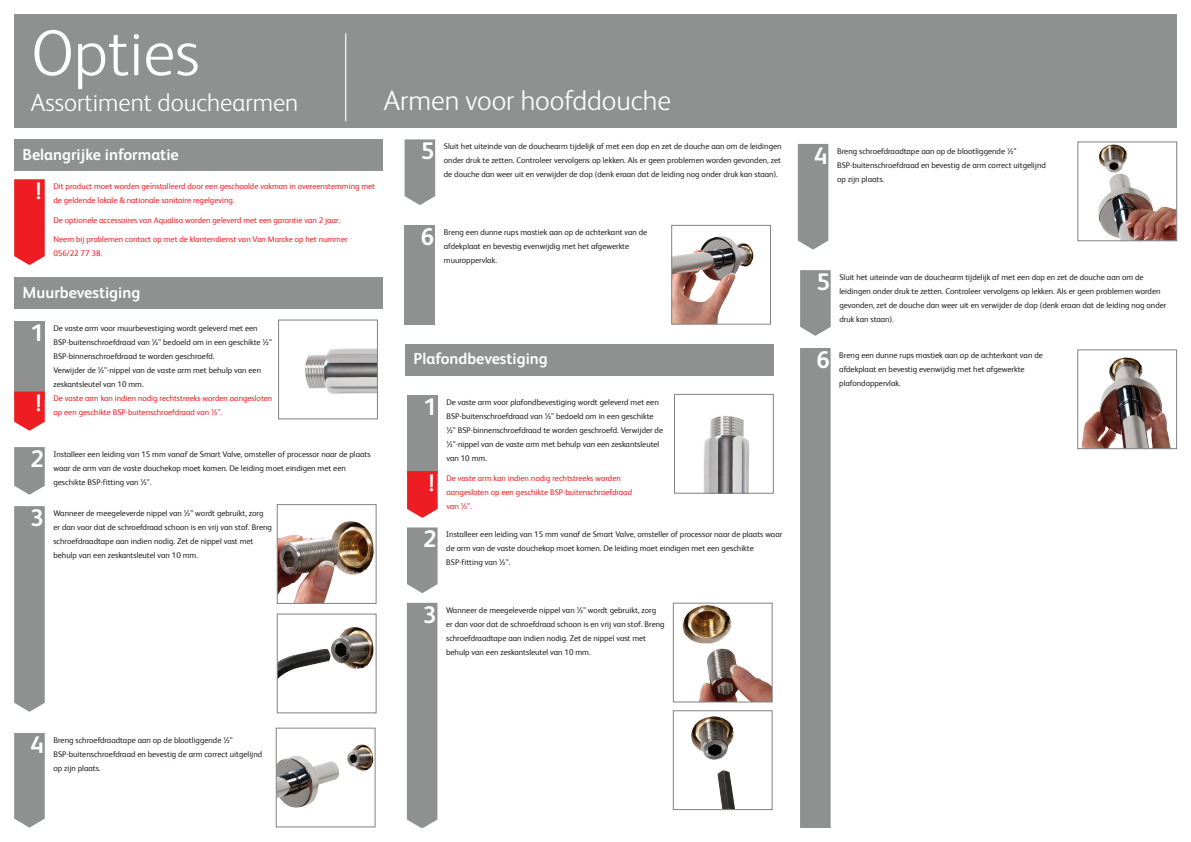
<style>
.page{position:relative;width:1191px;height:842px;background:#fff}
.page>*{position:absolute;margin:0;border:0;box-sizing:border-box;transform-origin:0 0}
.t1{font:300 65px "FS Albert";color:#fff}
.t2{font:300 28px "FS Albert";color:#fff}
.t3{font:300 25px "FS Albert";color:#fff}
.t4{font:700 24px "FS Albert";color:#fff}
.t5{font:700 16px "FS Albert";color:#fff}
.t6{font:8.2px/14px "FS Albert";color:#231f20}
.t7{font:8.2px/14px "FS Albert";color:#ee1d23}
</style>
<div class="page">
<div style="left:14px;top:14px;width:1162px;height:114px;background:#8e9190"></div>
<hr style="left:345px;top:33px;width:1px;height:88px;background:#fff">
<div style="left:14px;top:140px;width:369px;height:31px;background:#8e9190"></div>
<svg style="left:14px;top:179px;width:31px;height:86px;background:#ef2c31"></svg>
<svg style="left:14px;top:506px;width:31px;height:206px;background:#929494"></svg>
<svg style="left:14px;top:447px;width:31px;height:48px"></svg>
<img style="left:279px;top:521px;width:95px;height:81px">
<div style="left:277px;top:504px;width:99px;height:100px;border:1px solid #808285"></div>
<img style="left:279px;top:627px;width:95px;height:51px">
<div style="left:277px;top:614px;width:99px;height:99px;border:1px solid #808285"></div>
<svg style="left:14px;top:733px;width:31px;height:95px;background:#959797"></svg>
<img style="left:278px;top:744px;width:95px;height:64px">
<div style="left:276px;top:728px;width:99px;height:99px;border:1px solid #808285"></div>
<div style="left:14px;top:321px;width:31px;height:78px;background:#8e9190"></div>
<svg style="left:14px;top:392px;width:31px;height:38px"></svg>
<img style="left:305px;top:348px;width:70px;height:46px">
<div style="left:278px;top:320px;width:99px;height:99px;border:1px solid #808285"></div>
<div style="left:405px;top:344px;width:368px;height:31px;background:#8e9190"></div>
<svg style="left:407px;top:527px;width:30px;height:66px;background:#969897"></svg>
<div style="left:407px;top:603px;width:30px;height:225px;background:#8e9190"></div>
<img style="left:682px;top:605px;width:88px;height:95px">
<div style="left:673px;top:603px;width:99px;height:99px;border:1px solid #808285"></div>
<img style="left:691px;top:716px;width:44px;height:92px">
<div style="left:673px;top:710px;width:99px;height:100px;border:1px solid #808285"></div>
<div style="left:798px;top:144px;width:30px;height:106px;background:#8e9190"></div>
<img style="left:1098px;top:145px;width:76px;height:94px">
<div style="left:1077px;top:142px;width:99px;height:99px;border:1px solid #808285"></div>
<div style="left:800px;top:348px;width:30px;height:480px;background:#8e9190"></div>
<img style="left:1081px;top:358px;width:90px;height:89px">
<div style="left:1077px;top:350px;width:99px;height:99px;border:1px solid #808285"></div>
<div style="left:407px;top:395px;width:31px;height:79px;background:#8e9190"></div>
<svg style="left:407px;top:471px;width:31px;height:46px"></svg>
<img style="left:703px;top:416px;width:47px;height:75px">
<div style="left:674px;top:394px;width:99px;height:99px;border:1px solid #808285"></div>
<svg style="left:800px;top:270px;width:30px;height:66px;background:#969998"></svg>
<div style="left:404px;top:226px;width:31px;height:99px;background:#8e9190"></div>
<img style="left:673px;top:236px;width:81px;height:86px">
<div style="left:671px;top:225px;width:99px;height:99px;border:1px solid #808285"></div>
<svg style="left:404px;top:139px;width:31px;height:66px;background:#989a9a"></svg>
<div style="left:14px;top:278px;width:369px;height:31px;background:#8e9190"></div>
<p class="t1" style="left:31px;top:16px;width:170px">Opties</p>
<p class="t3" style="left:31px;top:88px;width:269px">Assortiment douchearmen</p>
<p class="t2" style="left:384px;top:84px;width:289px">Armen voor hoofddouche</p>
<p class="t5" style="left:22px;top:145px;width:158px">Belangrijke informatie</p>
<p class="t7" style="left:53px;top:179px;width:323px">Dit product moet worden geïnstalleerd door een geschoolde vakman in overeenstemming met de geldende lokale &amp; nationale sanitaire regelgeving.</p>
<p class="t7" style="left:53px;top:213px;width:288px">De optionele accessoires van Aqualisa worden geleverd met een garantie van 2 jaar.</p>
<p class="t7" style="left:53px;top:233px;width:296px">Neem bij problemen contact op met de klantendienst van Van Marcke op het nummer<br>056/22 77 38.</p>
<p class="t4" style="left:421px;top:137px;width:15px">5</p>
<p class="t6" style="left:444px;top:139px;width:339px;text-align:justify">Sluit het uiteinde van de douchearm tijdelijk af met een dop en zet de douche aan om de leidingen onder druk te zetten. Controleer vervolgens op lekken. Als er geen problemen worden gevonden, zet de douche dan weer uit en verwijder de dop (denk eraan dat de leiding nog onder druk kan staan).</p>
<p class="t4" style="left:35px;top:177px;width:7px">!</p>
<p class="t4" style="left:421px;top:223px;width:15px">6</p>
<p class="t6" style="left:444px;top:226px;width:205px">Breng een dunne rups mastiek aan op de achterkant van de afdekplaat en bevestig evenwijdig met het afgewerkte muuroppervlak.</p>
<p class="t5" style="left:23px;top:283px;width:119px">Muurbevestiging</p>
<p class="t4" style="left:30px;top:318px;width:15px">1</p>
<p class="t4" style="left:35px;top:389px;width:7px">!</p>
<p class="t6" style="left:53px;top:321px;width:220px">De vaste arm voor muurbevestiging wordt geleverd met een<br>BSP-buitenschroefdraad van ½” bedoeld om in een geschikte ½”<br>BSP-binnenschroefdraad te worden geschroefd.</p>
<p class="t6" style="left:53px;top:363px;width:209px">Verwijder de ½”-nippel van de vaste arm met behulp van een zeskantsleutel van 10 mm.</p>
<p class="t7" style="left:53px;top:392px;width:220px">De vaste arm kan indien nodig rechtstreeks worden aangesloten op een geschikte BSP-buitenschroefdraad van ½”.</p>
<p class="t4" style="left:30px;top:445px;width:15px">2</p>
<p class="t6" style="left:53px;top:447px;width:319px">Installeer een leiding van 15 mm vanaf de Smart Valve, omsteller of processor naar de plaats waar de arm van de vaste douchekop moet komen. De leiding moet eindigen met een geschikte BSP-fitting van ½”.</p>
<p class="t4" style="left:30px;top:504px;width:15px">3</p>
<p class="t6" style="left:53px;top:506px;width:220px">Wanneer de meegeleverde nippel van ½” wordt gebruikt, zorg er dan voor dat de schroefdraad schoon is en vrij van stof. Breng schroefdraadtape aan indien nodig. Zet de nippel vast met behulp van een zeskantsleutel van 10 mm.</p>
<p class="t4" style="left:30px;top:730px;width:15px">4</p>
<p class="t6" style="left:53px;top:733px;width:210px">Breng schroefdraadtape aan op de blootliggende ½”<br>BSP-buitenschroefdraad en bevestig de arm correct uitgelijnd op zijn plaats.</p>
<p class="t5" style="left:413px;top:349px;width:136px">Plafondbevestiging</p>
<p class="t4" style="left:423px;top:393px;width:15px">1</p>
<p class="t6" style="left:446px;top:395px;width:218px">De vaste arm voor plafondbevestiging wordt geleverd met een BSP-buitenschroefdraad van ½” bedoeld om in een geschikte ½” BSP-binnenschroefdraad te worden geschroefd. Verwijder de ½”-nippel van de vaste arm met behulp van een zeskantsleutel van 10 mm.</p>
<p class="t4" style="left:428px;top:469px;width:7px">!</p>
<p class="t7" style="left:446px;top:471px;width:187px">De vaste arm kan indien nodig rechtstreeks worden aangesloten op een geschikte BSP-buitenschroefdraad van ½”.</p>
<p class="t4" style="left:423px;top:525px;width:15px">2</p>
<p class="t6" style="left:446px;top:527px;width:338px">Installeer een leiding van 15 mm vanaf de Smart Valve, omsteller of processor naar de plaats waar de arm van de vaste douchekop moet komen. De leiding moet eindigen met een geschikte<br>BSP-fitting van ½”.</p>
<p class="t4" style="left:423px;top:600px;width:15px">3</p>
<p class="t6" style="left:446px;top:603px;width:220px">Wanneer de meegeleverde nippel van ½” wordt gebruikt, zorg er dan voor dat de schroefdraad schoon is en vrij van stof. Breng schroefdraadtape aan indien nodig. Zet de nippel vast met behulp van een zeskantsleutel van 10 mm.</p>
<p class="t4" style="left:814px;top:141px;width:15px">4</p>
<p class="t6" style="left:837px;top:144px;width:210px">Breng schroefdraadtape aan op de blootliggende ½”<br>BSP-buitenschroefdraad en bevestig de arm correct uitgelijnd op zijn plaats.</p>
<p class="t4" style="left:816px;top:268px;width:15px">5</p>
<p class="t6" style="left:839px;top:270px;width:328px">Sluit het uiteinde van de douchearm tijdelijk af met een dop en zet de douche aan om de leidingen onder druk te zetten. Controleer vervolgens op lekken. Als er geen problemen worden gevonden, zet de douche dan weer uit en verwijder de dop (denk eraan dat de leiding nog onder druk kan staan).</p>
<p class="t4" style="left:816px;top:346px;width:15px">6</p>
<p class="t6" style="left:839px;top:348px;width:205px">Breng een dunne rups mastiek aan op de achterkant van de afdekplaat en bevestig evenwijdig met het afgewerkte plafondoppervlak.</p>
</div>
